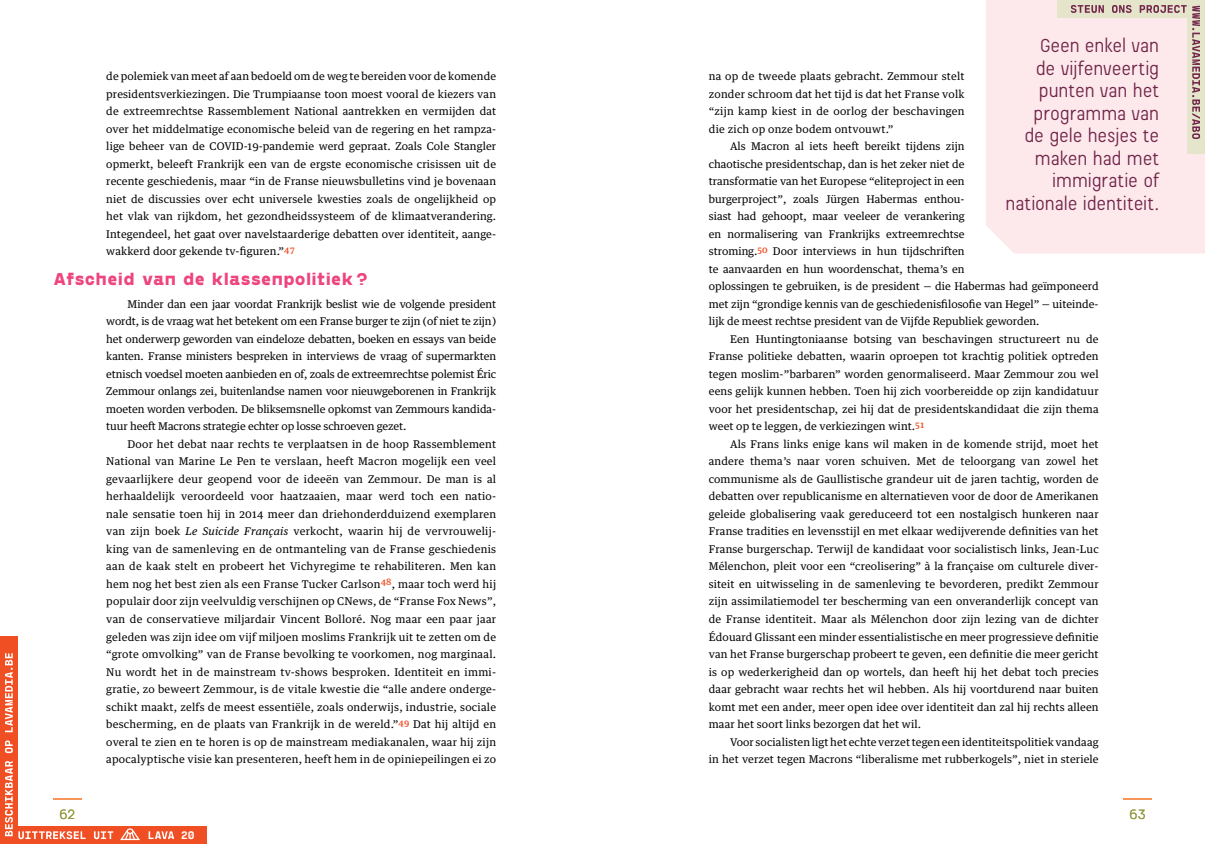
<style>
.page{position:relative;width:1205px;height:844px;background:#fff}
.page>*{position:absolute;margin:0;border:0;box-sizing:border-box;transform-origin:0 0}
.t1{font:20px/22.5px "Beauchef";letter-spacing:.03em;color:#71254a;text-align:right}
.t2{font:800 17.5px "Gosha Sans";letter-spacing:.01em;color:#ee447f}
.t3{font:300 13.75px "Gosha Sans";color:#92973c}
.t4{font:800 11px "Cartograph Mono CF";color:#fff}
.t5{font:10.62px/17.5px "Guardian Text Egyp";color:#000;text-align:justify}
.s1{font-style:italic}
</style>
<div class="page">
<div style="left:986px;top:0;width:219px;height:253px;background:#fde9eb"></div>
<svg style="left:1123px;top:798px;width:29px;height:1px"></svg>
<div style="left:1057px;top:0;width:148px;height:18px;background:#e5e5cb"></div>
<div style="left:1187px;top:0;width:18px;height:154px;background:#e5e5cb"></div>
<div style="left:0;top:826px;width:207px;height:17px;background:#f04e23"></div>
<div style="left:0;top:636px;width:18px;height:207px;background:#f04e23"></div>
<svg style="left:5px;top:653px;width:169px;height:186px"></svg>
<svg style="left:1071px;top:5px;width:115px;height:8px"></svg>
<svg style="left:1192px;top:6px;width:8px;height:133px"></svg>
<p class="t5" style="left:106px;top:66px;width:391px">de polemiek van meet af aan bedoeld om de weg te bereiden voor de komende presidentsverkiezingen. Die Trumpiaanse toon moest vooral de kiezers van de extreemrechtse Rassemblement National aantrekken en vermijden dat over het middelmatige economische beleid van de regering en het rampza&shy;lige beheer van de COVID-19-pandemie werd gepraat. Zoals Cole Stangler opmerkt, beleeft Frankrijk een van de ergste economische crisissen uit de recente geschiedenis, maar “in de Franse nieuwsbulletins vind je bovenaan niet de discussies over echt universele kwesties zoals de ongelijkheid op het vlak van rijkdom, het gezondheidssysteem of de klimaatverandering.<br>Integendeel, het gaat over navelstaarderige debatten over identiteit, aange&shy;wakkerd door gekende tv-figuren.”<sup>47</sup></p>
<h2 class="t2" style="left:53px;top:267px;width:316px">Afscheid van de klassenpolitiek?</h2>
<p class="t5" style="left:106px;top:294px;width:391px;text-indent:21px">Minder dan een jaar voordat Frankrijk beslist wie de volgende president wordt, is de vraag wat het betekent om een Franse burger te zijn ( of niet te zijn ) het onderwerp geworden van eindeloze debatten, boeken en essays van beide kanten. Franse ministers bespreken in interviews de vraag of supermarkten etnisch voedsel moeten aanbieden en of, zoals de extreemrechtse polemist Éric Zemmour onlangs zei, buitenlandse namen voor nieuwgeborenen in Frankrijk moeten worden verboden. De bliksemsnelle opkomst van Zemmours kandida&shy;tuur heeft Macrons strategie echter op losse schroeven gezet.</p>
<p class="t5" style="left:106px;top:434px;width:391px;text-indent:21px">Door het debat naar rechts te verplaatsen in de hoop Rassemblement National van Marine Le Pen te verslaan, heeft Macron mogelijk een veel gevaarlijkere deur geopend voor de ideeën van Zemmour. De man is al herhaaldelijk veroordeeld voor haatzaaien, maar werd toch een natio&shy;nale sensatie toen hij in 2014 meer dan driehonderdduizend exemplaren van zijn boek <span class="s1">Le Suicide Français</span> verkocht, waarin hij de vervrouwelij&shy;king van de samenleving en de ontmanteling van de Franse geschiedenis aan de kaak stelt en probeert het Vichyregime te rehabiliteren. Men kan hem nog het best zien als een Franse Tucker Carlson<sup>48</sup>, maar toch werd hij populair door zijn veelvuldig verschijnen op CNews, de “Franse Fox News”, van de conservatieve miljardair Vincent Bolloré. Nog maar een paar jaar geleden was zijn idee om vijf miljoen moslims Frankrijk uit te zetten om de “grote omvolking” van de Franse bevolking te voorkomen, nog marginaal.<br>Nu wordt het in de mainstream tv-shows besproken. Identiteit en immi&shy;gratie, zo beweert Zemmour, is de vitale kwestie die “alle andere onderge&shy;schikt maakt, zelfs de meest essentiële, zoals onderwijs, industrie, sociale bescherming, en de plaats van Frankrijk in de wereld.”<sup>49</sup> Dat hij altijd en overal te zien en te horen is op de mainstream mediakanalen, waar hij zijn apocalyptische visie kan presenteren, heeft hem in de opiniepeilingen ei zo</p>
<h1 class="t1" style="left:1006px;top:34px;width:155px">Geen enkel van<br>de vijfenveertig punten van het programma van<br>de gele hesjes te maken had met immigratie of nationale identiteit.</h1>
<p class="t5" style="left:709px;top:66px;width:257px">na op de tweede plaats gebracht. Zemmour stelt zonder schroom dat het tijd is dat het Franse volk “zijn kamp kiest in de oorlog der beschavingen die zich op onze bodem ontvouwt.”</p>
<p class="t5" style="left:709px;top:136px;width:391px;text-align:left;text-indent:21px">Als Macron al iets heeft bereikt tijdens zijn<br>chaotische presidentschap, dan is het zeker niet de<br>transformatie van het Europese “eliteproject in een<br>burgerproject”, zoals Jürgen Habermas enthou-<br>siast had gehoopt, maar veeleer de verankering<br>en normalisering van Frankrijks extreemrechtse<br>stroming.<sup>50</sup> Door interviews in hun tijdschriften<br>te aanvaarden en hun woordenschat, thema’s en<br>oplossingen te gebruiken, is de president — die Habermas had geïmponeerd met zijn “grondige kennis van de geschiedenisfilosofie van Hegel” — uiteinde&shy;lijk de meest rechtse president van de Vijfde Republiek geworden.</p>
<p class="t5" style="left:709px;top:329px;width:391px;text-indent:21px">Een Huntingtoniaanse botsing van beschavingen structureert nu de Franse politieke debatten, waarin oproepen tot krachtig politiek optreden tegen moslim-”barbaren” worden genormaliseerd. Maar Zemmour zou wel eens gelijk kunnen hebben. Toen hij zich voorbereidde op zijn kandidatuur voor het presidentschap, zei hij dat de presidentskandidaat die zijn thema weet op te leggen, de verkiezingen wint.<sup>51</sup></p>
<p class="t5" style="left:709px;top:434px;width:391px;text-indent:21px">Als Frans links enige kans wil maken in de komende strijd, moet het andere thema’s naar voren schuiven. Met de teloorgang van zowel het communisme als de Gaullistische grandeur uit de jaren tachtig, worden de debatten over republicanisme en alternatieven voor de door de Amerikanen geleide globalisering vaak gereduceerd tot een nostalgisch hunkeren naar Franse tradities en levensstijl en met elkaar wedijverende definities van het Franse burgerschap. Terwijl de kandidaat voor socialistisch links, Jean-Luc Mélenchon, pleit voor een “creolisering” à la française om culturele diver&shy;siteit en uitwisseling in de samenleving te bevorderen, predikt Zemmour zijn assimilatiemodel ter bescherming van een onveranderlijk concept van de Franse identiteit. Maar als Mélenchon door zijn lezing van de dichter Édouard Glissant een minder essentialistische en meer progressieve definitie van het Franse burgerschap probeert te geven, een definitie die meer gericht is op wederkerigheid dan op wortels, dan heeft hij het debat toch precies daar gebracht waar rechts het wil hebben. Als hij voortdurend naar buiten komt met een ander, meer open idee over identiteit dan zal hij rechts alleen maar het soort links bezorgen dat het wil.</p>
<p class="t5" style="left:709px;top:731px;width:391px;text-align:right">Voor socialisten ligt het echte verzet tegen een identiteitspolitiek vandaag<br>in het verzet tegen Macrons “liberalisme met rubberkogels”, niet in steriele</p>
<p class="t3" style="left:59px;top:804px;width:17px">62</p>
<p class="t3" style="left:1129px;top:804px;width:18px">63</p>
<p class="t4" style="left:181px;top:828px;width:15px">20</p>
</div>
